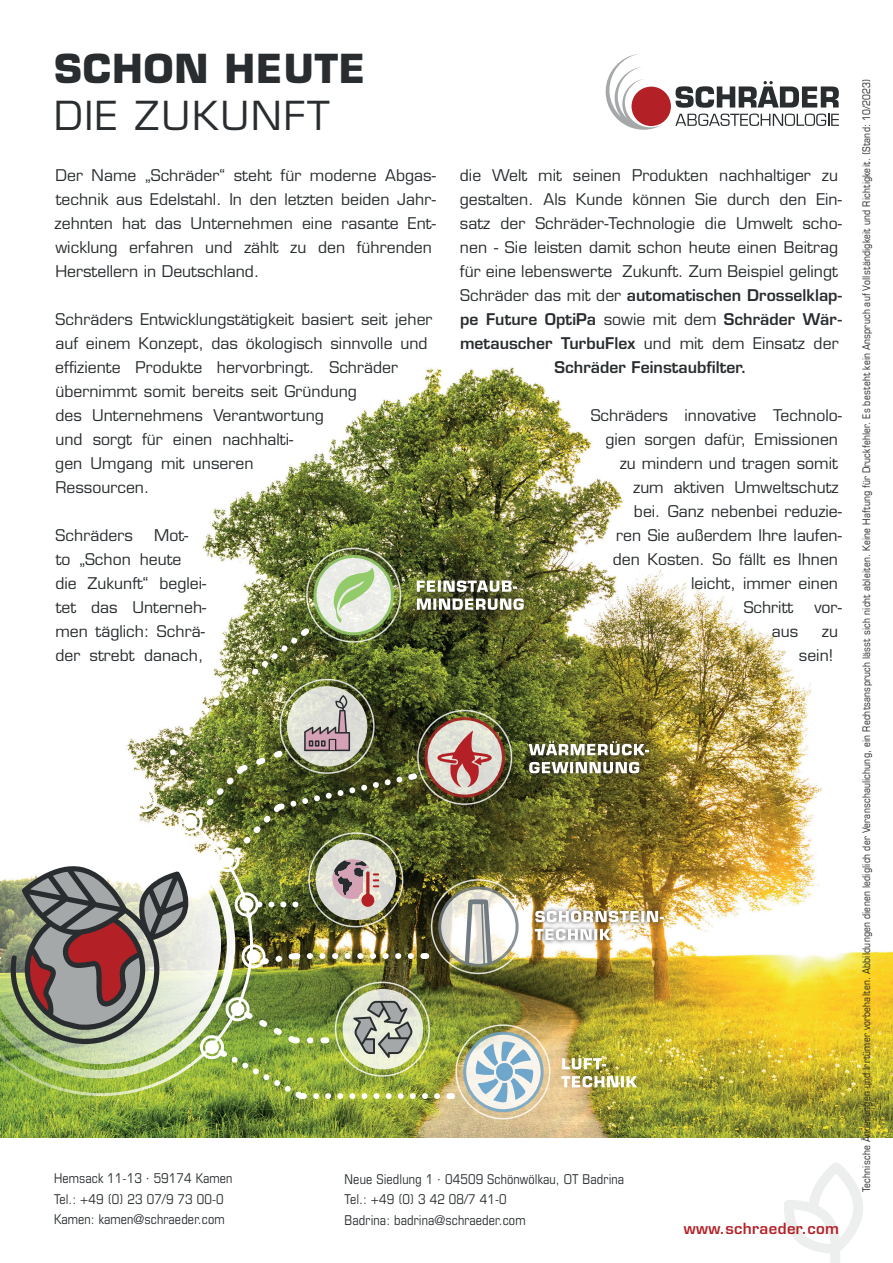
<style>
.page{position:relative;width:893px;height:1263px;background:#fff}
.page>*{position:absolute;margin:0;border:0;box-sizing:border-box;transform-origin:0 0}
.t1{font:700 39px "Eurostile LT Std";letter-spacing:.025em;color:#292d2f}
.t2{font:39px "Eurostile LT Std";letter-spacing:.05em;color:#292d2f}
.t3{font:15.75px/24px "Eurostile LT Std";color:#292d2f}
.t4{font:600 15px "Eurostile LT Std";letter-spacing:.025em;color:#b32126}
.t5{font:condensed 13.5px "Eurostile LT Std";letter-spacing:.01em;color:#292d2f}
.Head_06{font:condensed 10.5px "Eurostile LT Std";letter-spacing:.02em;color:#231f20}
.s1{font-weight:600}
</style>
<div class="page">
<img style="left:0;top:367px;width:893px;height:771px">
<svg style="left:606px;top:54px;width:58px;height:76px"></svg>
<div style="left:631px;top:87px;width:40px;height:39px;background:#b32126;border-radius:50%"></div>
<svg style="left:675px;top:114px;width:164px;height:12px"></svg>
<svg style="left:675px;top:81px;width:164px;height:27px"></svg>
<svg style="left:784px;top:1162px;width:79px;height:101px"></svg>
<svg style="left:465px;top:1033px;width:77px;height:78px"></svg>
<svg style="left:315px;top:556px;width:77px;height:78px"></svg>
<svg style="left:0;top:792px;width:8px;height:304px"></svg>
<svg style="left:398px;top:562px;width:144px;height:5px"></svg>
<div style="left:530px;top:906px;width:138px;height:39px;background:#231f20;opacity:.74"></div>
<img style="left:8px;top:567px;width:656px;height:535px">
<p class="t1" style="left:54px;top:44px;width:313px">SCHON HEUTE</p>
<p class="t2" style="left:54px;top:92px;width:277px">DIE ZUKUNFT</p>
<p class="t3" style="left:55px;top:163px;width:383px">Der Name „Schräder“ steht für moderne Abgas&shy;technik aus Edelstahl. In den letzten beiden Jahr&shy;zehnten hat das Unternehmen eine rasante Ent&shy;wicklung erfahren und zählt zu den führenden Herstellern in Deutschland.</p>
<p class="t3" style="left:55px;top:307px;width:379px">Schräders Entwicklungstätigkeit basiert seit jeher auf einem Konzept, das ökologisch sinnvolle und effiziente Produkte hervorbringt. Schräder übernimmt somit bereits seit Gründung<br>des Unternehmens Verantwortung<br>und sorgt für einen nachhalti-<br>gen Umgang mit unseren<br>Ressourcen.</p>
<p class="t3" style="left:56px;top:523px;width:79px">Schräders</p>
<p class="t3" style="left:55px;top:523px;width:152px;text-indent:99px">Mot&shy;to „Schon heute die Zukunft“ beglei&shy;tet das Unterneh&shy;men täglich: Schrä&shy;der strebt danach,</p>
<p class="t3" style="left:460px;top:163px;width:384px;text-align:center">die Welt mit seinen Produkten nachhaltiger zu gestalten. Als Kunde können Sie durch den Ein&shy;satz der Schräder-Technologie die Umwelt scho&shy;nen - Sie leisten damit schon heute einen Beitrag für eine lebenswerte Zukunft. Zum Beispiel gelingt Schräder das mit der <span class="s1">automatischen Drosselklap&shy;pe Future OptiPa</span> sowie mit dem <span class="s1">Schräder Wär&shy;metauscher TurbuFlex</span> und mit dem Einsatz der <span class="s1">Schräder Feinstaubfilter.</span></p>
<p class="t3" style="left:591px;top:403px;width:253px">Schräders innovative Technolo-</p>
<p class="t3" style="left:605px;top:427px;width:234px">gien sorgen dafür, Emissionen</p>
<p class="t3" style="left:620px;top:451px;width:220px">zu mindern und tragen somit</p>
<p class="t3" style="left:633px;top:475px;width:207px">zum aktiven Umweltschutz</p>
<p class="t3" style="left:634px;top:499px;width:209px">bei. Ganz nebenbei reduzie-</p>
<p class="t3" style="left:616px;top:523px;width:227px">ren Sie außerdem Ihre laufen-</p>
<p class="t3" style="left:613px;top:547px;width:227px">den Kosten. So fällt es Ihnen</p>
<p class="t3" style="left:691px;top:571px;width:148px">leicht, immer einen</p>
<p class="t3" style="left:744px;top:595px;width:51px">Schritt</p>
<p class="t3" style="left:814px;top:595px;width:29px">vor-</p>
<p class="t3" style="left:772px;top:619px;width:28px">aus</p>
<p class="t3" style="left:799px;top:619px;width:41px;text-indent:23px">zu sein!</p>
<p class="t5" style="left:54px;top:1170px;width:180px">Hemsack 11-13 · 59174 Kamen</p>
<p class="t5" style="left:54px;top:1191px;width:171px">Tel.: +49 (0) 23 07/9 73 00-0</p>
<p class="t5" style="left:54px;top:1211px;width:172px">Kamen: kamen@schraeder.com</p>
<p class="t5" style="left:345px;top:1171px;width:281px">Neue Siedlung 1 · 04509 Schönwölkau, OT Badrina</p>
<p class="t5" style="left:345px;top:1191px;width:164px">Tel.: +49 (0) 3 42 08/7 41-0</p>
<p class="t5" style="left:345px;top:1212px;width:182px">Badrina: badrina@schraeder.com</p>
<p class="t4" style="left:684px;top:1219px;width:157px">www.schraeder.com</p>
<p class="Head_06" style="left:860px;top:1192px;width:1115px;rotate:-90deg">Technische Änderungen und Irrtümer vorbehalten. Abbildungen dienen lediglich der Veranschaulichung, ein Rechtsanspruch lässt sich nicht ableiten. Keine Haftung für Druckfehler. Es besteht kein Anspruch auf Vollständigkeit und Richtigkeit. (Stand: 10/2023)</p>
</div>
